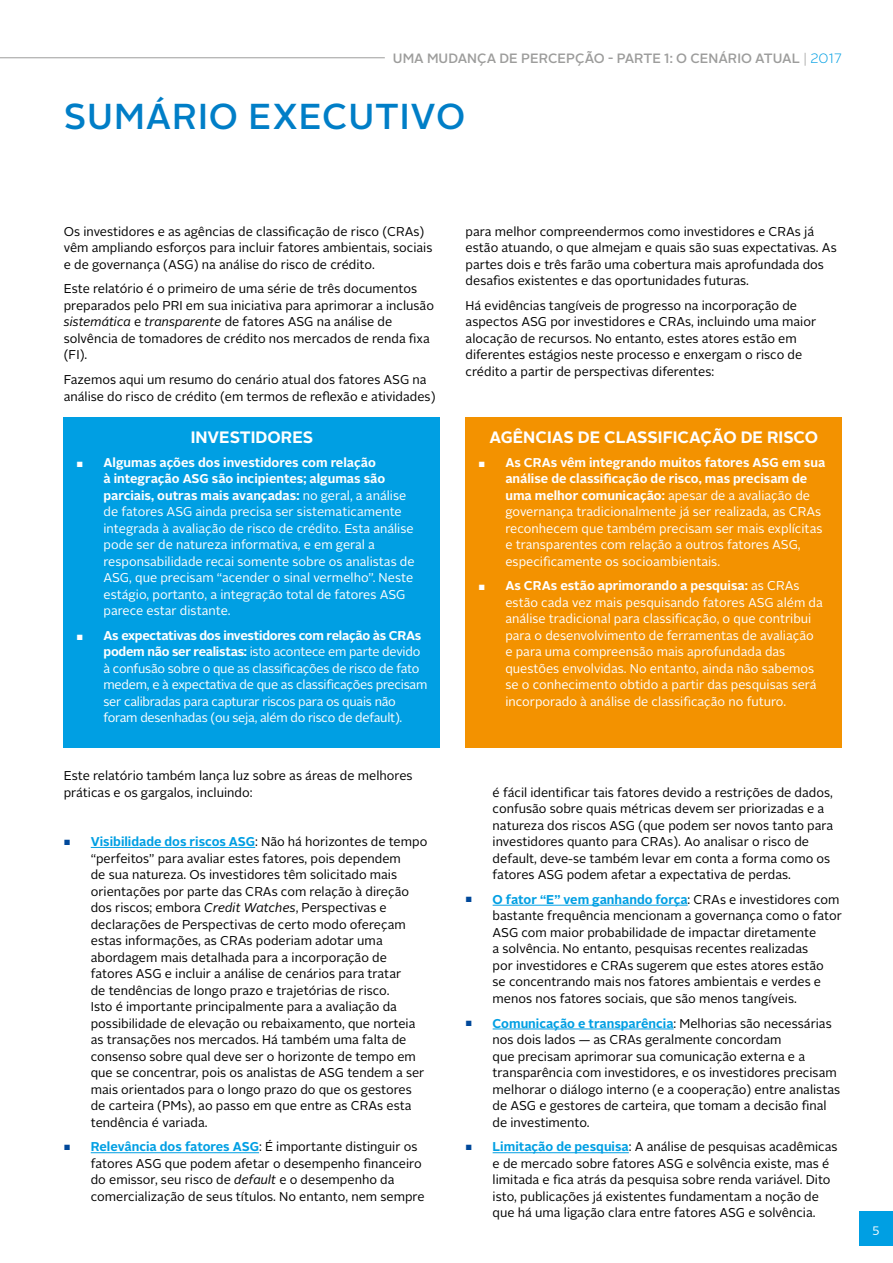
<style>
.page{position:relative;width:893px;height:1263px;background:#fff}
.page>*{position:absolute;margin:0;border:0;box-sizing:border-box;transform-origin:0 0}
.t1{font:500 36px "Alright Sans";letter-spacing:.025em;color:#007ec7}
.t2{font:700 16.5px "Alright Sans";color:#fff}
.t3{font:500 13.5px "Alright Sans";color:#9d9d9c}
.t4{font:12.75px/16.5px "Alright Sans";color:#000}
.t5{font:12.75px/16.5px "Alright Sans";color:#fff}
.t6{font:12.75px/16.5px "Alright Sans";letter-spacing:-.02em;color:#fff}
.t7{font:12px "Alright Sans";color:#fff}
.s1{font-weight:300}
.s2{font-weight:300;color:#009fe3}
.s3{font-style:italic}
.s4{font-size:7.5px}
.s5{font-weight:700}
.s6{font-size:7.5px;color:#00489a}
.s7{font-weight:700;color:#009fe3}
</style>
<div class="page">
<div style="left:859px;top:1212px;width:34px;height:34px;background:#009fe3"></div>
<hr style="left:0;top:57px;width:385px;height:1px;background:#9d9d9c">
<div style="left:64px;top:418px;width:376px;height:330px;background:#009fe3"></div>
<div style="left:466px;top:418px;width:376px;height:330px;background:#f39200"></div>
<hr style="left:91px;top:847px;width:164px;height:1px;background:#009fe3">
<hr style="left:91px;top:1152px;width:168px;height:1px;background:#009fe3">
<hr style="left:493px;top:905px;width:195px;height:1px;background:#009fe3">
<hr style="left:493px;top:1029px;width:181px;height:1px;background:#009fe3">
<hr style="left:493px;top:1152px;width:136px;height:1px;background:#009fe3">
<p class="t3" style="left:393px;top:49px;width:450px">UMA MUDANÇA DE PERCEPÇÃO - PARTE 1: O CENÁRIO ATUAL <span class="s1">|</span> <span class="s2">2017</span></p>
<h1 class="t1" style="left:64px;top:92px;width:403px">SUMÁRIO EXECUTIVO</h1>
<p class="t4" style="left:64px;top:223px;width:370px">Os investidores e as agências de classificação de risco (CRAs) vêm ampliando esforços para incluir fatores ambientais, sociais e de governança (ASG) na análise do risco de crédito.</p>
<p class="t4" style="left:64px;top:281px;width:372px">Este relatório é o primeiro de uma série de três documentos preparados pelo PRI em sua iniciativa para aprimorar a inclusão <span class="s3">sistemática</span> e <span class="s3">transparente</span> de fatores ASG na análise de solvência de tomadores de crédito nos mercados de renda fixa (FI).</p>
<p class="t4" style="left:64px;top:372px;width:373px">Fazemos aqui um resumo do cenário atual dos fatores ASG na análise do risco de crédito (em termos de reflexão e atividades)</p>
<p class="t2" style="left:191px;top:426px;width:124px">INVESTIDORES</p>
<p class="t5" style="left:104px;top:454px;width:313px;text-indent:-27px"><span class="s4">■</span> <span class="s5">Algumas ações dos investidores com relação<br>à integração ASG são incipientes; algumas são parciais, outras mais avançadas:</span> no geral, a análise de fatores ASG ainda precisa ser sistematicamente integrada à avaliação de risco de crédito. Esta análise pode ser de natureza informativa, e em geral a responsabilidade recai somente sobre os analistas de ASG, que precisam “acender o sinal vermelho”. Neste estágio, portanto, a integração total de fatores ASG parece estar distante.</p>
<p class="t6" style="left:104px;top:627px;width:325px;text-indent:-27px"><span class="s4">■</span> <span class="s5">As expectativas dos investidores com relação às CRAs podem não ser realistas:</span> isto acontece em parte devido à confusão sobre o que as classificações de risco de fato medem, e à expectativa de que as classificações precisam ser calibradas para capturar riscos para os quais não foram desenhadas (ou seja, além do risco de default).</p>
<p class="t4" style="left:64px;top:768px;width:350px">Este relatório também lança luz sobre as áreas de melhores práticas e os gargalos, incluindo:</p>
<p class="t4" style="left:91px;top:834px;width:338px;text-indent:-27px"><span class="s6">■</span> <span class="s7">Visibilidade dos riscos ASG</span>: Não há horizontes de tempo “perfeitos” para avaliar estes fatores, pois dependem<br>de sua natureza. Os investidores têm solicitado mais orientações por parte das CRAs com relação à direção dos riscos; embora <span class="s3">Credit Watches</span>, Perspectivas e declarações de Perspectivas de certo modo ofereçam estas informações, as CRAs poderiam adotar uma abordagem mais detalhada para a incorporação de fatores ASG e incluir a análise de cenários para tratar<br>de tendências de longo prazo e trajetórias de risco.<br>Isto é importante principalmente para a avaliação da possibilidade de elevação ou rebaixamento, que norteia as transações nos mercados. Há também uma falta de consenso sobre qual deve ser o horizonte de tempo em que se concentrar, pois os analistas de ASG tendem a ser mais orientados para o longo prazo do que os gestores de carteira (PMs), ao passo em que entre as CRAs esta tendência é variada.</p>
<p class="t4" style="left:91px;top:1139px;width:335px;text-indent:-27px"><span class="s6">■</span> <span class="s7">Relevância dos fatores ASG</span>: É importante distinguir os fatores ASG que podem afetar o desempenho financeiro do emissor, seu risco de <span class="s3">default</span> e o desempenho da comercialização de seus títulos. No entanto, nem sempre</p>
<p class="t4" style="left:466px;top:223px;width:373px">para melhor compreendermos como investidores e CRAs já estão atuando, o que almejam e quais são suas expectativas. As partes dois e três farão uma cobertura mais aprofundada dos desafios existentes e das oportunidades futuras.</p>
<p class="t4" style="left:466px;top:297px;width:352px">Há evidências tangíveis de progresso na incorporação de aspectos ASG por investidores e CRAs, incluindo uma maior alocação de recursos. No entanto, estes atores estão em diferentes estágios neste processo e enxergam o risco de crédito a partir de perspectivas diferentes:</p>
<p class="t2" style="left:489px;top:426px;width:330px">AGÊNCIAS DE CLASSIFICAÇÃO DE RISCO</p>
<p class="t5" style="left:505px;top:454px;width:321px;text-indent:-27px"><span class="s4">■</span> <span class="s5">As CRAs vêm integrando muitos fatores ASG em sua análise de classificação de risco, mas precisam de uma melhor comunicação:</span> apesar de a avaliação de governança tradicionalmente já ser realizada, as CRAs reconhecem que também precisam ser mais explícitas e transparentes com relação a outros fatores ASG, especificamente os socioambientais.</p>
<p class="t5" style="left:505px;top:578px;width:319px;text-indent:-27px"><span class="s4">■</span> <span class="s5">As CRAs estão aprimorando a pesquisa:</span> as CRAs estão cada vez mais pesquisando fatores ASG além da análise tradicional para classificação, o que contribui para o desenvolvimento de ferramentas de avaliação e para uma compreensão mais aprofundada das questões envolvidas. No entanto, ainda não sabemos se o conhecimento obtido a partir das pesquisas será incorporado à análise de classificação no futuro.</p>
<p class="t4" style="left:493px;top:784px;width:342px">é fácil identificar tais fatores devido a restrições de dados, confusão sobre quais métricas devem ser priorizadas e a natureza dos riscos ASG (que podem ser novos tanto para investidores quanto para CRAs). Ao analisar o risco de default, deve-se também levar em conta a forma como os fatores ASG podem afetar a expectativa de perdas.</p>
<p class="t4" style="left:493px;top:891px;width:351px;text-indent:-27px"><span class="s6">■</span> <span class="s7">O fator “E” vem ganhando força</span>: CRAs e investidores com bastante frequência mencionam a governança como o fator ASG com maior probabilidade de impactar diretamente<br>a solvência. No entanto, pesquisas recentes realizadas<br>por investidores e CRAs sugerem que estes atores estão<br>se concentrando mais nos fatores ambientais e verdes e menos nos fatores sociais, que são menos tangíveis.</p>
<p class="t4" style="left:493px;top:1015px;width:349px;text-indent:-27px"><span class="s6">■</span> <span class="s7">Comunicação e transparência</span>: Melhorias são necessárias nos dois lados — as CRAs geralmente concordam<br>que precisam aprimorar sua comunicação externa e a transparência com investidores, e os investidores precisam melhorar o diálogo interno (e a cooperação) entre analistas de ASG e gestores de carteira, que tomam a decisão final de investimento.</p>
<p class="t4" style="left:493px;top:1139px;width:347px;text-indent:-27px"><span class="s6">■</span> <span class="s7">Limitação de pesquisa</span>: A análise de pesquisas acadêmicas e de mercado sobre fatores ASG e solvência existe, mas é limitada e fica atrás da pesquisa sobre renda variável. Dito isto, publicações já existentes fundamentam a noção de que há uma ligação clara entre fatores ASG e solvência.</p>
<p class="t7" style="left:872px;top:1221px;width:8px">5</p>
</div>
